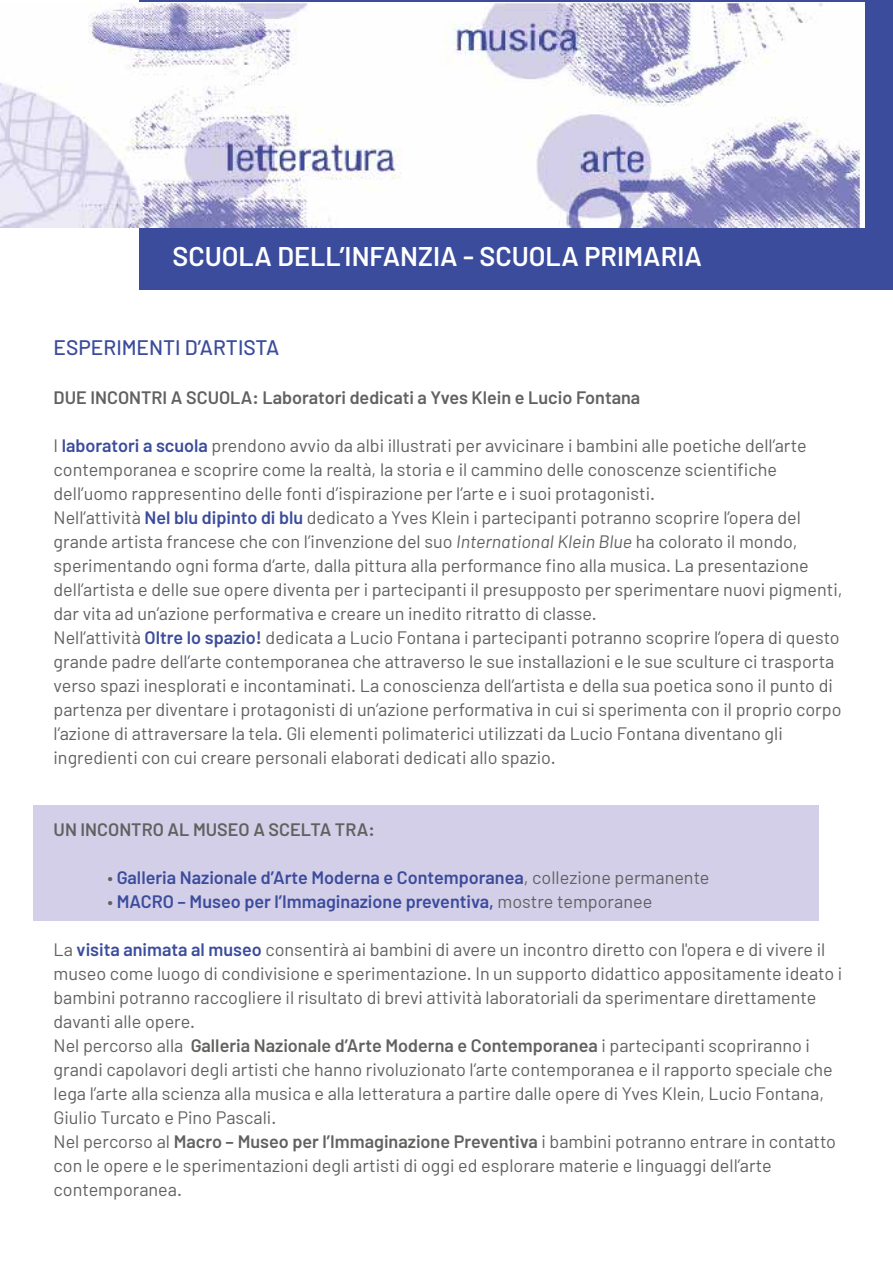
<style>
.page{position:relative;width:893px;height:1263px;background:#fff}
.page>*{position:absolute;margin:0;border:0;box-sizing:border-box;transform-origin:0 0}
.t1{font:600 27px "Barlow";color:#fff}
.t2{font:500 21px "Barlow";color:#3b4c9c}
.t3{font:18px/24px "Barlow";color:#616160}
.t4{font:600 18px "Barlow";color:#3b4c9c}
.t5{font:600 18px "Barlow";color:#616160}
.s1{font-weight:600;color:#3b4c9c}
.s2{font-style:italic}
.s3{font-weight:400;color:#616160}
.s4{font-weight:600}
</style>
<div class="page">
<div style="left:33px;top:805px;width:785px;height:116px;background:#d4cfe9"></div>
<div style="left:140px;top:0;width:753px;height:290px;background:#3b4c9c"></div>
<img style="left:0;top:2px;width:865px;height:226px">
<h1 class="t1" style="left:172px;top:240px;width:531px">SCUOLA DELL’INFANZIA - SCUOLA PRIMARIA</h1>
<p class="t2" style="left:54px;top:334px;width:227px">ESPERIMENTI D’ARTISTA</p>
<p class="t5" style="left:54px;top:386px;width:588px">DUE INCONTRI A SCUOLA: Laboratori dedicati a Yves Klein e Lucio Fontana</p>
<p class="t3" style="left:54px;top:433px;width:790px">I <span class="s1">laboratori a scuola</span> prendono avvio da albi illustrati per avvicinare i bambini alle poetiche dell’arte contemporanea e scoprire come la realtà, la storia e il cammino delle conoscenze scientifiche dell’uomo rappresentino delle fonti d’ispirazione per l’arte e i suoi protagonisti.<br>Nell’attività <span class="s1">Nel blu dipinto di blu</span> dedicato a Yves Klein i partecipanti potranno scoprire l’opera del grande artista francese che con l’invenzione del suo <span class="s2">International Klein Blue</span> ha colorato il mondo, sperimentando ogni forma d’arte, dalla pittura alla performance fino alla musica. La presentazione dell’artista e delle sue opere diventa per i partecipanti il presupposto per sperimentare nuovi pigmenti, dar vita ad un’azione performativa e creare un inedito ritratto di classe.<br>Nell’attività <span class="s1">Oltre lo spazio!</span> dedicata a Lucio Fontana i partecipanti potranno scoprire l’opera di questo grande padre dell’arte contemporanea che attraverso le sue installazioni e le sue sculture ci trasporta verso spazi inesplorati e incontaminati. La conoscienza dell’artista e della sua poetica sono il punto di partenza per diventare i protagonisti di un’azione performativa in cui si sperimenta con il proprio corpo l’azione di attraversare la tela. Gli elementi polimaterici utilizzati da Lucio Fontana diventano gli ingredienti con cui creare personali elaborati dedicati allo spazio.</p>
<p class="t5" style="left:54px;top:818px;width:323px">UN INCONTRO AL MUSEO A SCELTA TRA:</p>
<p class="t4" style="left:108px;top:866px;width:603px"><span class="s3">•</span> Galleria Nazionale d’Arte Moderna e Contemporanea<span class="s3">, collezione permanente</span></p>
<p class="t4" style="left:108px;top:890px;width:546px"><span class="s3">•</span> MACRO – Museo per l’Immaginazione preventiva, <span class="s3">mostre temporanee</span></p>
<p class="t3" style="left:54px;top:937px;width:790px">La <span class="s1">visita animata al museo</span> consentirà ai bambini di avere un incontro diretto con l'opera e di vivere il museo come luogo di condivisione e sperimentazione. In un supporto didattico appositamente ideato i bambini potranno raccogliere il risultato di brevi attività laboratoriali da sperimentare direttamente davanti alle opere.<br>Nel percorso alla <span class="s4">Galleria Nazionale d’Arte Moderna e Contemporanea</span> i partecipanti scopriranno i grandi capolavori degli artisti che hanno rivoluzionato l’arte contemporanea e il rapporto speciale che lega l’arte alla scienza alla musica e alla letteratura a partire dalle opere di Yves Klein, Lucio Fontana, Giulio Turcato e Pino Pascali.<br>Nel percorso al <span class="s4">Macro – Museo per l’Immaginazione Preventiva</span> i bambini potranno entrare in contatto con le opere e le sperimentazioni degli artisti di oggi ed esplorare materie e linguaggi dell’arte contemporanea.</p>
</div>
